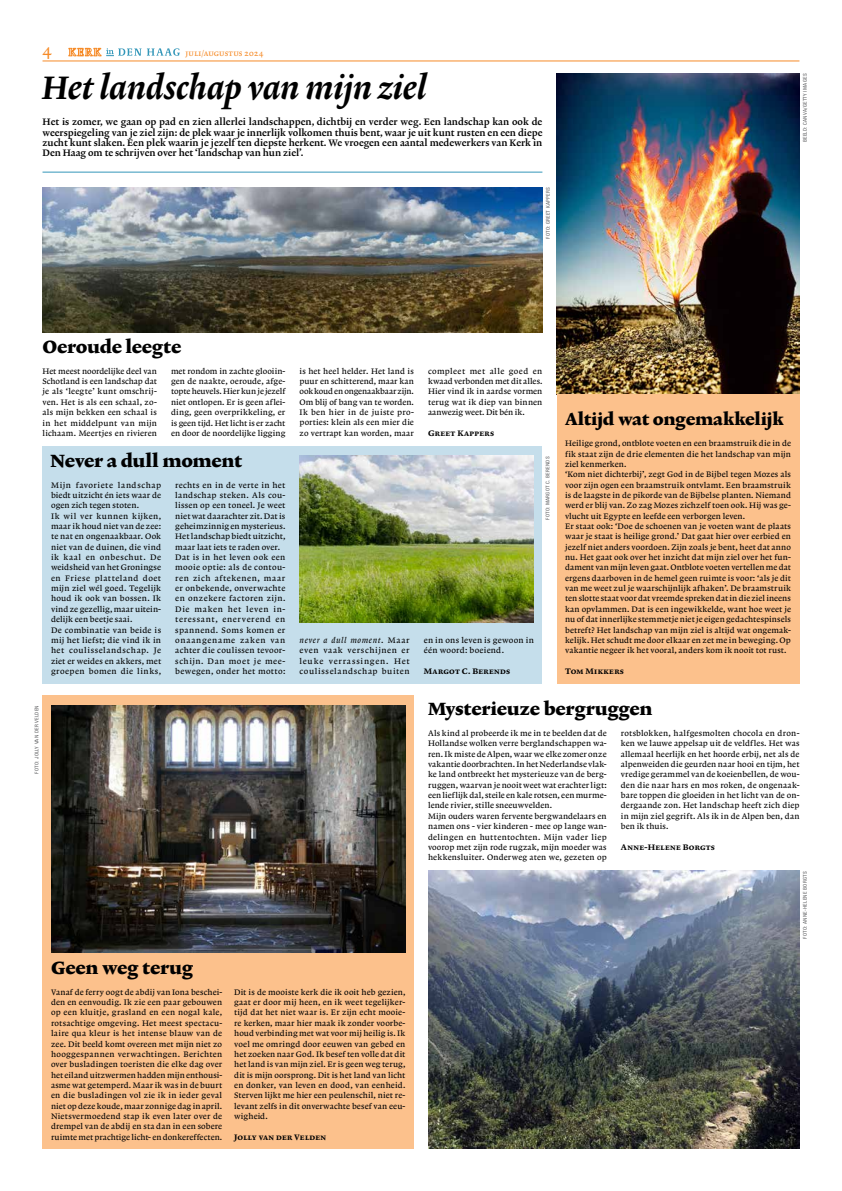
<style>
.page{position:relative;width:842px;height:1191px;background:#fff}
.page>*{position:absolute;margin:0;border:0;box-sizing:border-box;transform-origin:0 0}
.t1{font:33px "Lexicon No 2 Italic D";letter-spacing:-.005em;color:#000}
.t2{font:18px "Lexicon No 2 Roman F";letter-spacing:-.01em;color:#000}
.t3{font:17px "Lexicon No 2 Roman F";letter-spacing:-.02em;color:#000}
.t4{font:17px "Lexicon No 1 Roman A";color:#f68b28}
.t5{font:9.5px/10.3px "Lexicon No 2 Roman C";color:#000;text-align:justify}
.t6{font:8.4px/10.3px "Lexicon No 1 Roman A";letter-spacing:.005em;color:#000;text-align:justify}
.t7{font:8.4px/10.3px "Lexicon No 1 Roman A";letter-spacing:.025em;color:#000}
.t8{font:8.4px "Lexicon No 1 Roman D";letter-spacing:.02em;color:#000}
.t9{font:8.4px "Lexicon No 1 Italic A";letter-spacing:.07em;color:#000}
.t10{font:8.4px "Lexicon No 1 Roman A";letter-spacing:.02em;color:#f68b28}
.t11{font:condensed 5px "Univers LT Std";letter-spacing:.05em;color:#58595b}
.s1{font-family:"Lexicon No 1 Roman A"}
</style>
<div class="page">
<hr style="left:43px;top:61px;width:756px;height:1px;background:#f68b28">
<svg style="left:69px;top:48px;width:111px;height:8px"></svg>
<div style="left:43px;top:694px;width:371px;height:454px;background:#fcc18c"></div>
<img style="left:428px;top:870px;width:371px;height:278px">
<img style="left:52px;top:705px;width:353px;height:247px">
<img style="left:557px;top:74px;width:242px;height:320px">
<div style="left:557px;top:394px;width:242px;height:290px;background:#fcc18c"></div>
<img style="left:43px;top:187px;width:499px;height:145px">
<div style="left:43px;top:446px;width:499px;height:238px;background:#c5deeb"></div>
<img style="left:300px;top:456px;width:233px;height:166px">
<hr style="left:43px;top:172px;width:499px;height:1px;background:#3397b9">
<h3 class="t4" style="left:43px;top:41px;width:11px">4</h3>
<p class="t10" style="left:186px;top:48px;width:79px">juli/augustus 2024</p>
<h1 class="t1" style="left:43px;top:68px;width:385px">Het landschap van mijn ziel</h1>
<p class="t5" style="left:43px;top:117px;width:501px">Het is zomer, we gaan op pad en zien allerlei landschappen, dichtbij en verder weg. Een landschap kan ook de weerspiegeling van je ziel zijn: de plek waar je innerlijk volkomen thuis bent, waar je uit kunt rusten en een diepe zucht kunt slaken. Een plek waarin je jezelf ten diepste herkent. We vroegen een aantal medewerkers van Kerk in Den Haag om te schrijven over het ‘landschap van hun ziel’.</p>
<p class="t11" style="left:545px;top:239px;width:53px;rotate:-90deg">FOTO: GREET KAPPERS</p>
<p class="t11" style="left:802px;top:142px;width:70px;rotate:-90deg">BEELD: CANVA/GETTY IMAGES</p>
<h2 class="t2" style="left:43px;top:336px;width:140px">Oeroude leegte</h2>
<p class="t6" style="left:43px;top:366px;width:116px">Het meest noordelijke deel van Schotland is een landschap dat je als ‘leegte’ kunt omschrij&shy;ven. Het is als een schaal, zo&shy;als mijn bekken een schaal is in het middelpunt van mijn lichaam. Meertjes en rivieren</p>
<p class="t6" style="left:171px;top:366px;width:116px">met rondom in zachte glooiin&shy;gen de naakte, oeroude, afge&shy;topte heuvels. Hier kun je jezelf niet ontlopen. Er is geen aflei&shy;ding, geen overprikkeling, er is geen tijd. Het licht is er zacht en door de noordelijke ligging</p>
<p class="t6" style="left:300px;top:366px;width:116px">is het heel helder. Het land is puur en schitterend, maar kan ook koud en ongenaakbaar zijn.<br>Om blij of bang van te worden.<br>Ik ben hier in de juiste pro&shy;porties: klein als een mier die zo vertrapt kan worden, maar</p>
<p class="t6" style="left:428px;top:366px;width:116px">compleet met alle goed en kwaad verbonden met dit alles.<br>Hier vind ik in aardse vormen terug wat ik diep van binnen aanwezig weet. Dit bén ik.</p>
<p class="t8" style="left:428px;top:428px;width:68px">Greet Kappers</p>
<h2 class="t2" style="left:51px;top:450px;width:193px">Never a dull moment</h2>
<p class="t6" style="left:51px;top:480px;width:112px;text-align:left">Mijn favoriete landschap biedt uitzicht én iets waar de ogen zich tegen stoten.<br>Ik wil ver kunnen kijken, maar ik houd niet van de zee: te nat en ongenaakbaar. Ook niet van de duinen, die vind ik kaal en onbeschut. De weidsheid van het Groningse en Friese platteland doet mijn ziel wél goed. Tegelijk houd ik ook van bossen. Ik vind ze gezellig, maar uitein&shy;delijk een beetje saai.<br>De combinatie van beide is mij het liefst; die vind ik in het coulisselandschap. Je ziet er weides en akkers, met groepen bomen die links,</p>
<p class="t7" style="left:175px;top:480px;width:112px">rechts en in de verte in het landschap steken. Als cou&shy;lissen op een toneel. Je weet niet wat daarachter zit. Dat is geheimzinnig en mysterieus.<br>Het landschap biedt uitzicht, maar laat iets te raden over.<br>Dat is in het leven ook een mooie optie: als de contou&shy;ren zich aftekenen, maar er onbekende, onverwachte en onzekere factoren zijn.<br>Die maken het leven in&shy;teressant, enerverend en spannend. Soms komen er onaangename zaken van achter die coulissen tevoor&shy;schijn. Dan moet je mee&shy;bewegen, onder het motto:</p>
<p class="t9" style="left:300px;top:635px;width:112px">never a dull moment<span class="s1">. Maar</span></p>
<p class="t6" style="left:300px;top:645px;width:112px">even vaak verschijnen er leuke verrassingen. Het coulisselandschap buiten</p>
<p class="t11" style="left:544px;top:520px;width:65px;rotate:-90deg">FOTO: MARGOT C. BERENDS</p>
<p class="t6" style="left:424px;top:635px;width:112px">en in ons leven is gewoon in één woord: boeiend.</p>
<p class="t8" style="left:424px;top:666px;width:88px">Margot C. Berends</p>
<h3 class="t3" style="left:565px;top:410px;width:220px">Altijd wat ongemakkelijk</h3>
<p class="t6" style="left:565px;top:438px;width:227px;text-align:left">Heilige grond, ontblote voeten en een braamstruik die in de fik staat zijn de drie elementen die het landschap van mijn ziel kenmerken.<br>‘Kom niet dichterbij’, zegt God in de Bijbel tegen Mozes als voor zijn ogen een braamstruik ontvlamt. Een braamstruik is de laagste in de pikorde van de Bijbelse planten. Niemand werd er blij van. Zo zag Mozes zichzelf toen ook. Hij was ge&shy;vlucht uit Egypte en leefde een verborgen leven.<br>Er staat ook: ‘Doe de schoenen van je voeten want de plaats waar je staat is heilige grond.’ Dat gaat hier over eerbied en jezelf niet anders voordoen. Zijn zoals je bent, heet dat anno nu. Het gaat ook over het inzicht dat mijn ziel over het fun&shy;dament van mijn leven gaat. Ontblote voeten vertellen me dat ergens daarboven in de hemel geen ruimte is voor: ‘als je dit van me weet zul je waarschijnlijk afhaken’. De braamstruik ten slotte staat voor dat vreemde spreken dat in die ziel ineens kan opvlammen. Dat is een ingewikkelde, want hoe weet je nu of dat innerlijke stemmetje niet je eigen gedachtespinsels betreft? Het landschap van mijn ziel is altijd wat ongemak&shy;kelijk. Het schudt me door elkaar en zet me in beweging. Op vakantie negeer ik het vooral, anders kom ik nooit tot rust.</p>
<p class="t8" style="left:565px;top:666px;width:60px">Tom Mikkers</p>
<p class="t11" style="left:34px;top:774px;width:70px;rotate:-90deg">FOTO: JOLLY VAN DER VELDEN</p>
<h2 class="t2" style="left:51px;top:957px;width:144px">Geen weg terug</h2>
<p class="t6" style="left:51px;top:986px;width:173px">Vanaf de ferry oogt de abdij van Iona beschei&shy;den en eenvoudig. Ik zie een paar gebouwen op een kluitje, grasland en een nogal kale, rotsachtige omgeving. Het meest spectacu&shy;laire qua kleur is het intense blauw van de zee. Dit beeld komt overeen met mijn niet zo hooggespannen verwachtingen. Berichten over busladingen toeristen die elke dag over het eiland uitzwermen hadden mijn enthousi&shy;asme wat getemperd. Maar ik was in de buurt en die busladingen vol zie ik in ieder geval niet op deze koude, maar zonnige dag in april.<br>Nietsvermoedend stap ik even later over de drempel van de abdij en sta dan in een sobere ruimte met prachtige licht- en donkereffecten.</p>
<p class="t6" style="left:234px;top:987px;width:173px">Dit is de mooiste kerk die ik ooit heb gezien, gaat er door mij heen, en ik weet tegelijker&shy;tijd dat het niet waar is. Er zijn echt mooie&shy;re kerken, maar hier maak ik zonder voorbe&shy;houd verbinding met wat voor mij heilig is. Ik voel me omringd door eeuwen van gebed en het zoeken naar God. Ik besef ten volle dat dit het land is van mijn ziel. Er is geen weg terug, dit is mijn oorsprong. Dit is het land van licht en donker, van leven en dood, van eenheid.<br>Sterven lijkt me hier een peulenschil, niet re&shy;levant zelfs in dit onverwachte besef van eeu&shy;wigheid.</p>
<p class="t8" style="left:234px;top:1132px;width:93px">Jolly van der Velden</p>
<h2 class="t2" style="left:428px;top:698px;width:226px">Mysterieuze bergruggen</h2>
<p class="t6" style="left:428px;top:728px;width:180px;text-align:left">Als kind al probeerde ik me in te beelden dat de Hollandse wolken verre berglandschappen wa&shy;ren. Ik miste de Alpen, waar we elke zomer onze vakantie doorbrachten. In het Nederlandse vlak&shy;ke land ontbreekt het mysterieuze van de berg&shy;ruggen, waarvan je nooit weet wat erachter ligt: een lieflijk dal, steile en kale rotsen, een murme&shy;lende rivier, stille sneeuwvelden.<br>Mijn ouders waren fervente bergwandelaars en namen ons - vier kinderen - mee op lange wan&shy;delingen en huttentochten. Mijn vader liep voorop met zijn rode rugzak, mijn moeder was hekkensluiter. Onderweg aten we, gezeten op</p>
<p class="t6" style="left:621px;top:728px;width:180px">rotsblokken, halfgesmolten chocola en dron&shy;ken we lauwe appelsap uit de veldfles. Het was allemaal heerlijk en het hoorde erbij, net als de alpenweiden die geurden naar hooi en tijm, het vredige gerammel van de koeienbellen, de wou&shy;den die naar hars en mos roken, de ongenaak&shy;bare toppen die gloeiden in het licht van de on&shy;dergaande zon. Het landschap heeft zich diep in mijn ziel gegrift. Als ik in de Alpen ben, dan ben ik thuis.</p>
<p class="t8" style="left:621px;top:842px;width:95px">Anne-Helene Borgts</p>
<p class="t11" style="left:802px;top:938px;width:69px;rotate:-90deg">FOTO: ANNE-HELENE BORGTS</p>
</div>
